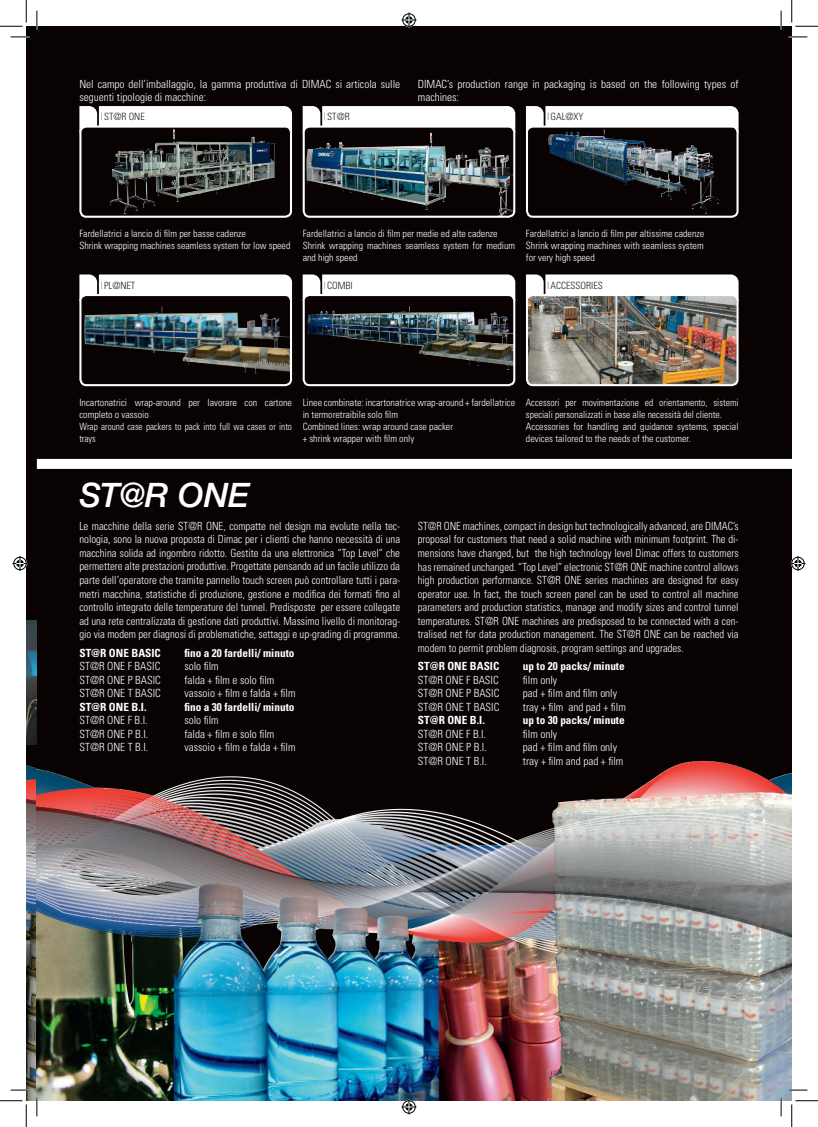
<style>
.page{position:relative;width:818px;height:1127px;background:#fff}
.page>*{position:absolute;margin:0;border:0;box-sizing:border-box;transform-origin:0 0}
.t1{font:italic 500 33.75px "Helvetica Neue LT Std";color:#fff}
.t2{font:300 condensed 11.25px/13.5px "Univers LT Std";color:#fff;text-align:justify;scale:.95 1}
.t3{font:300 condensed 11.25px/13.5px "Univers LT Std";color:#fff;text-align:justify;scale:.96 1}
.t4{font:300 condensed 11.25px/13.5px "Univers LT Std";color:#fff}
.t5{font:700 condensed 11.25px "Univers LT Std";color:#fff}
.t6{font:300 condensed 10px/12px "Univers LT Std";color:#fff}
.t7{font:300 condensed 10px/12px "Univers LT Std";color:#fff;scale:.96 1}
.t8{font:300 condensed 10px "Univers LT Std";color:#231f20}
.s1{font-weight:100;font-stretch:ultra-condensed}
</style>
<div class="page">
<div style="left:26px;top:26px;width:11px;height:1074px;background:#080302"></div>
<img style="left:26px;top:620px;width:11px;height:101px">
<img style="left:26px;top:721px;width:11px;height:379px">
<div style="left:37px;top:26px;width:755px;height:1074px;background:#080302"></div>
<div style="left:37px;top:459px;width:755px;height:10px;background:#fff"></div>
<img style="left:37px;top:760px;width:755px;height:340px">
<svg style="left:79px;top:106px;width:213px;height:23px;background:#faf9f9"></svg>
<svg style="left:303px;top:106px;width:212px;height:23px;background:#fafafa"></svg>
<img style="left:304px;top:127px;width:210px;height:90px;border-radius:6px">
<img style="left:306px;top:133px;width:125px;height:50px">
<div style="left:303px;top:125px;width:212px;height:93px;border:2px solid #fff;border-radius:6px"></div>
<div style="left:526px;top:106px;width:212px;height:23px;background:#fff"></div>
<svg style="left:527px;top:127px;width:210px;height:90px"></svg>
<img style="left:548px;top:129px;width:56px;height:35px">
<div style="left:526px;top:125px;width:212px;height:93px;border:2px solid #fff;border-radius:6px"></div>
<svg style="left:79px;top:274px;width:213px;height:24px;background:#f4f4f4"></svg>
<div style="left:80px;top:295px;width:211px;height:90px;background:#080302;border-radius:6px"></div>
<img style="left:84px;top:306px;width:205px;height:68px">
<div style="left:79px;top:294px;width:213px;height:92px;border:2px solid #fff;border-radius:6px"></div>
<div style="left:303px;top:274px;width:212px;height:24px;background:#fff"></div>
<div style="left:304px;top:295px;width:210px;height:90px;background:#080302;border-radius:6px"></div>
<img style="left:308px;top:306px;width:204px;height:64px">
<div style="left:303px;top:294px;width:212px;height:92px;border:2px solid #fff;border-radius:6px"></div>
<div style="left:526px;top:274px;width:212px;height:24px;background:#fff"></div>
<img style="left:527px;top:295px;width:210px;height:90px">
<div style="left:526px;top:294px;width:212px;height:92px;border:2px solid #fff;border-radius:6px"></div>
<svg style="left:80px;top:127px;width:211px;height:90px"></svg>
<img style="left:108px;top:129px;width:66px;height:85px">
<div style="left:79px;top:125px;width:213px;height:93px;border:2px solid #fff;border-radius:6px"></div>
<svg style="left:11px;top:36px;width:18px;height:2px"></svg>
<svg style="left:788px;top:36px;width:19px;height:2px"></svg>
<svg style="left:11px;top:1088px;width:18px;height:2px"></svg>
<svg style="left:788px;top:1088px;width:19px;height:2px"></svg>
<svg style="left:36px;top:11px;width:2px;height:18px"></svg>
<svg style="left:36px;top:1097px;width:2px;height:18px"></svg>
<svg style="left:780px;top:11px;width:2px;height:18px"></svg>
<svg style="left:780px;top:1097px;width:2px;height:18px"></svg>
<svg style="left:0;top:0;width:27px;height:27px"></svg>
<svg style="left:0;top:1100px;width:27px;height:26px"></svg>
<svg style="left:791px;top:0;width:27px;height:27px"></svg>
<svg style="left:791px;top:1100px;width:27px;height:26px"></svg>
<svg style="left:401px;top:13px;width:15px;height:15px"></svg>
<svg style="left:401px;top:1099px;width:15px;height:15px"></svg>
<svg style="left:13px;top:556px;width:15px;height:15px"></svg>
<svg style="left:790px;top:556px;width:15px;height:15px"></svg>
<p class="t4" style="left:79px;top:77px;width:322px">Nel campo dell’imballaggio, la gamma produttiva di DIMAC si articola sulle seguenti tipologie di macchine:</p>
<p class="t4" style="left:418px;top:77px;width:322px">DIMAC’s production range in packaging is based on the following types of machines:</p>
<p class="t8" style="left:101px;top:111px;width:46px"><span class="s1">|</span> ST@R ONE</p>
<p class="t8" style="left:324px;top:111px;width:27px"><span class="s1">|</span> ST@R</p>
<p class="t8" style="left:547px;top:111px;width:38px"><span class="s1">|</span> GAL@XY</p>
<p class="t6" style="left:79px;top:228px;width:213px">Fardellatrici a lancio di film per basse cadenze<br>Shrink wrapping machines seamless system for low speed</p>
<p class="t6" style="left:303px;top:228px;width:214px">Fardellatrici a lancio di film per medie ed alte cadenze<br>Shrink wrapping machines seamless system for medium and high speed</p>
<p class="t6" style="left:526px;top:228px;width:180px;text-align:justify">Fardellatrici a lancio di film per altissime cadenze Shrink wrapping machines with seamless system for very high speed</p>
<p class="t8" style="left:101px;top:279px;width:36px"><span class="s1">|</span> PL@NET</p>
<p class="t8" style="left:324px;top:279px;width:30px"><span class="s1">|</span> COMBI</p>
<p class="t8" style="left:547px;top:279px;width:57px"><span class="s1">|</span> ACCESSORIES</p>
<p class="t6" style="left:79px;top:396px;width:214px">Incartonatrici wrap-around per lavorare con cartone completo o vassoio<br>Wrap around case packers to pack into full wa cases or into trays</p>
<p class="t6" style="left:303px;top:396px;width:214px">Linee combinate: incartonatrice wrap-around + fardellatrice in termoretraibile solo film<br>Combined lines: wrap around case packer<br>+ shrink wrapper with film only</p>
<p class="t7" style="left:526px;top:396px;width:223px">Accessori per movimentazione ed orientamento, sistemi speciali personalizzati in base alle necessità del cliente.<br>Accessories for handling and guidance systems, special devices tailored to the needs of the customer.</p>
<h1 class="t1" style="left:79px;top:475px;width:171px">ST@R ONE</h1>
<p class="t3" style="left:79px;top:519px;width:336px">Le macchine della serie ST@R ONE, compatte nel design ma evolute nella tec&shy;nologia, sono la nuova proposta di Dimac per i clienti che hanno necessità di una macchina solida ad ingombro ridotto. Gestite da una elettronica “Top Level” che permettere alte prestazioni produttive. Progettate pensando ad un facile utilizzo da parte dell’operatore che tramite pannello touch screen può controllare tutti i para&shy;metri macchina, statistiche di produzione, gestione e modifica dei formati fino al controllo integrato delle temperature del tunnel. Predisposte per essere collegate ad una rete centralizzata di gestione dati produttivi. Massimo livello di monitorag&shy;gio via modem per diagnosi di problematiche, settaggi e up-grading di programma.</p>
<p class="t5" style="left:79px;top:645px;width:83px">ST@R ONE BASIC</p>
<p class="t5" style="left:184px;top:645px;width:111px">fino a 20 fardelli/ minuto</p>
<p class="t4" style="left:79px;top:659px;width:82px">ST@R ONE F BASIC</p>
<p class="t4" style="left:184px;top:659px;width:36px">solo film</p>
<p class="t4" style="left:79px;top:673px;width:83px">ST@R ONE P BASIC</p>
<p class="t4" style="left:184px;top:673px;width:91px">falda + film e solo film</p>
<p class="t4" style="left:79px;top:686px;width:83px">ST@R ONE T BASIC</p>
<p class="t4" style="left:184px;top:686px;width:113px">vassoio + film e falda + film</p>
<p class="t5" style="left:79px;top:699px;width:69px">ST@R ONE B.I.</p>
<p class="t5" style="left:184px;top:699px;width:111px">fino a 30 fardelli/ minuto</p>
<p class="t4" style="left:79px;top:713px;width:70px">ST@R ONE F B.I.</p>
<p class="t4" style="left:184px;top:713px;width:36px">solo film</p>
<p class="t4" style="left:79px;top:727px;width:70px">ST@R ONE P B.I.</p>
<p class="t4" style="left:184px;top:727px;width:91px">falda + film e solo film</p>
<p class="t4" style="left:79px;top:740px;width:70px">ST@R ONE T B.I.</p>
<p class="t4" style="left:184px;top:740px;width:113px">vassoio + film e falda + film</p>
<p class="t2" style="left:418px;top:519px;width:339px">ST@R ONE machines, compact in design but technologically advanced, are DIMAC’s proposal for customers that need a solid machine with minimum footprint. The di&shy;mensions have changed, but the high technology level Dimac offers to customers has remained unchanged. “Top Level” electronic ST@R ONE machine control allows high production performance. ST@R ONE series machines are designed for easy operator use. In fact, the touch screen panel can be used to control all machine parameters and production statistics, manage and modify sizes and control tunnel temperatures. ST@R ONE machines are predisposed to be connected with a cen&shy;tralised net for data production management. The ST@R ONE can be reached via modem to permit problem diagnosis, program settings and upgrades.</p>
<p class="t5" style="left:418px;top:659px;width:83px">ST@R ONE BASIC</p>
<p class="t5" style="left:523px;top:659px;width:103px">up to 20 packs/ minute</p>
<p class="t4" style="left:418px;top:673px;width:82px">ST@R ONE F BASIC</p>
<p class="t4" style="left:523px;top:673px;width:36px">film only</p>
<p class="t4" style="left:418px;top:686px;width:83px">ST@R ONE P BASIC</p>
<p class="t4" style="left:523px;top:686px;width:96px">pad + film and film only</p>
<p class="t4" style="left:418px;top:700px;width:83px">ST@R ONE T BASIC</p>
<p class="t4" style="left:523px;top:700px;width:105px">tray + film and pad + film</p>
<p class="t5" style="left:418px;top:713px;width:69px">ST@R ONE B.I.</p>
<p class="t5" style="left:523px;top:713px;width:103px">up to 30 packs/ minute</p>
<p class="t4" style="left:418px;top:727px;width:70px">ST@R ONE F B.I.</p>
<p class="t4" style="left:523px;top:727px;width:36px">film only</p>
<p class="t4" style="left:418px;top:740px;width:70px">ST@R ONE P B.I.</p>
<p class="t4" style="left:523px;top:740px;width:96px">pad + film and film only</p>
<p class="t4" style="left:418px;top:754px;width:70px">ST@R ONE T B.I.</p>
<p class="t4" style="left:523px;top:754px;width:102px">tray + film and pad + film</p>
</div>
